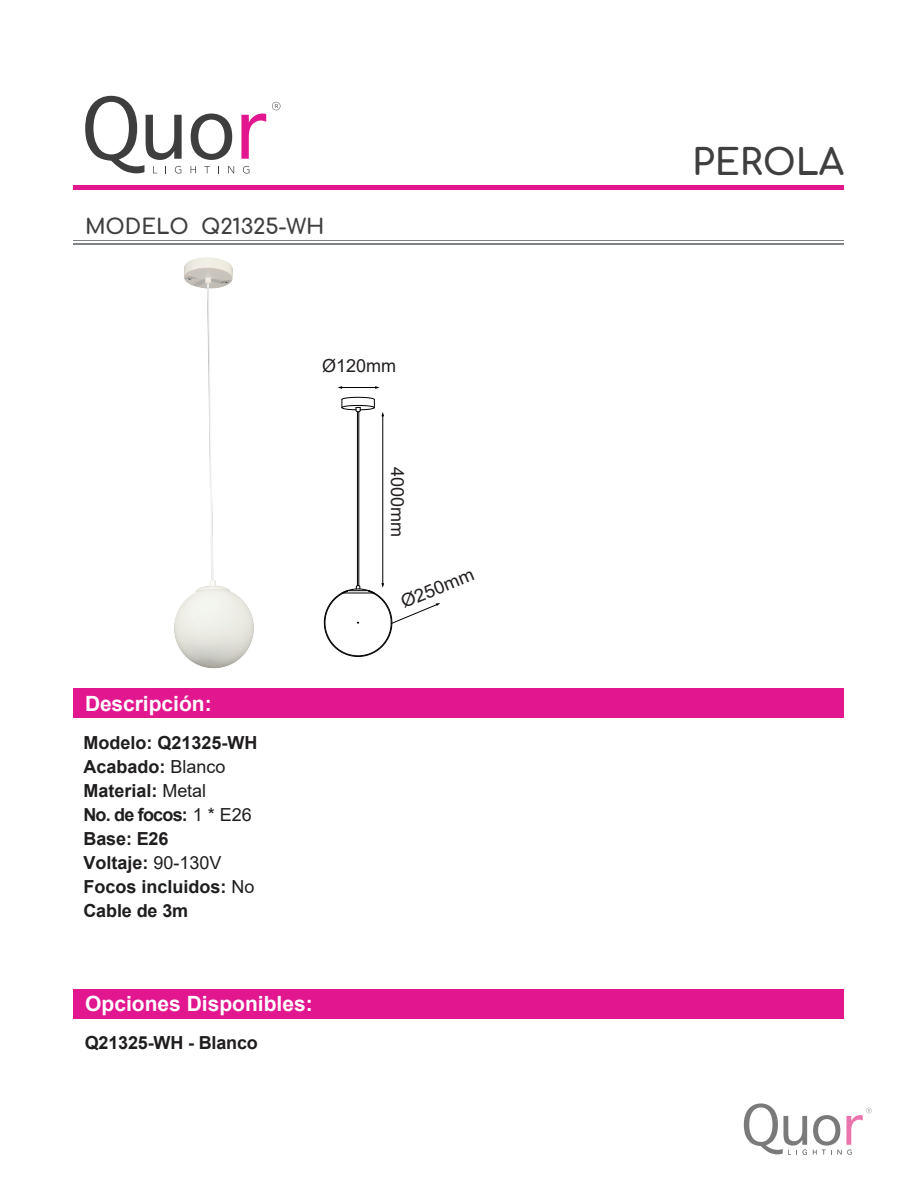
<style>
.page{position:relative;width:918px;height:1188px;background:#fff}
.page>*{position:absolute;margin:0;border:0;box-sizing:border-box;transform-origin:0 0}
.t1{font:700 36px "Comfortaa";color:#3f3f3f}
.t2{font:700 21px "Arial";color:#fff}
.t3{font:700 21px "Comfortaa";letter-spacing:-.005em;color:#3f3f3f}
.t4{font:700 18px/24px "Arial";color:#201d1e}
.t5{font:18px "Arial";color:#231f20}
.t6{font:18px "Arial";color:#231f20;scale:1.04 1}
.s1{font-weight:400}
</style>
<div class="page">
<div style="left:74px;top:989px;width:770px;height:29px;background:#e2168f"></div>
<div style="left:74px;top:185px;width:770px;height:5px;background:#e2168f"></div>
<hr style="left:74px;top:243px;width:770px;height:2px;background:#808385">
<hr style="left:74px;top:240px;width:770px;height:1px;background:#808385">
<div style="left:74px;top:688px;width:770px;height:30px;background:#e2168f"></div>
<svg style="left:241px;top:114px;width:25px;height:45px"></svg>
<svg style="left:191px;top:114px;width:41px;height:46px"></svg>
<svg style="left:85px;top:96px;width:97px;height:78px"></svg>
<svg style="left:191px;top:166px;width:5px;height:7px"></svg>
<svg style="left:204px;top:166px;width:6px;height:7px"></svg>
<svg style="left:228px;top:166px;width:6px;height:7px"></svg>
<svg style="left:243px;top:166px;width:6px;height:8px"></svg>
<svg style="left:272px;top:102px;width:8px;height:8px"></svg>
<svg style="left:744px;top:1103px;width:63px;height:52px"></svg>
<svg style="left:813px;top:1108px;width:59px;height:47px"></svg>
<img style="left:174px;top:257px;width:80px;height:412px">
<hr style="left:357px;top:412px;width:1px;height:174px;background:#000001">
<hr style="left:359px;top:412px;width:1px;height:174px;background:#000001">
<svg style="left:341px;top:397px;width:34px;height:15px"></svg>
<hr style="left:383px;top:415px;width:1px;height:170px;background:#000001">
<hr style="left:341px;top:387px;width:35px;height:1px;background:#000001">
<svg style="left:324px;top:583px;width:116px;height:74px"></svg>
<p class="t3" style="left:85px;top:207px;width:241px">MODELO Q21325-WH</p>
<p class="t5" style="left:322px;top:353px;width:76px">Ø120mm</p>
<p class="t5" style="left:410px;top:467px;width:72px;rotate:90deg">4000mm</p>
<p class="t2" style="left:85px;top:688px;width:128px">Descripción:</p>
<p class="t4" style="left:83px;top:731px;width:176px">Modelo: Q21325-WH<br>Acabado: <span class="s1">Blanco<br></span>Material: <span class="s1">Metal<br></span>No. de focos: <span class="s1">1 * E26<br></span>Base: E26<br>Voltaje: <span class="s1">90-130V<br></span>Focos incluidos: <span class="s1">No<br></span>Cable de 3m</p>
<p class="t2" style="left:85px;top:989px;width:229px">Opciones Disponibles:</p>
<p class="t4" style="left:85px;top:1031px;width:175px">Q21325-WH - Blanco</p>
<p class="t6" style="left:397px;top:591px;width:76px;rotate:-23deg">Ø250mm</p>
<h1 class="t1" style="left:692px;top:129px;width:153px">PEROLA</h1>
</div>
